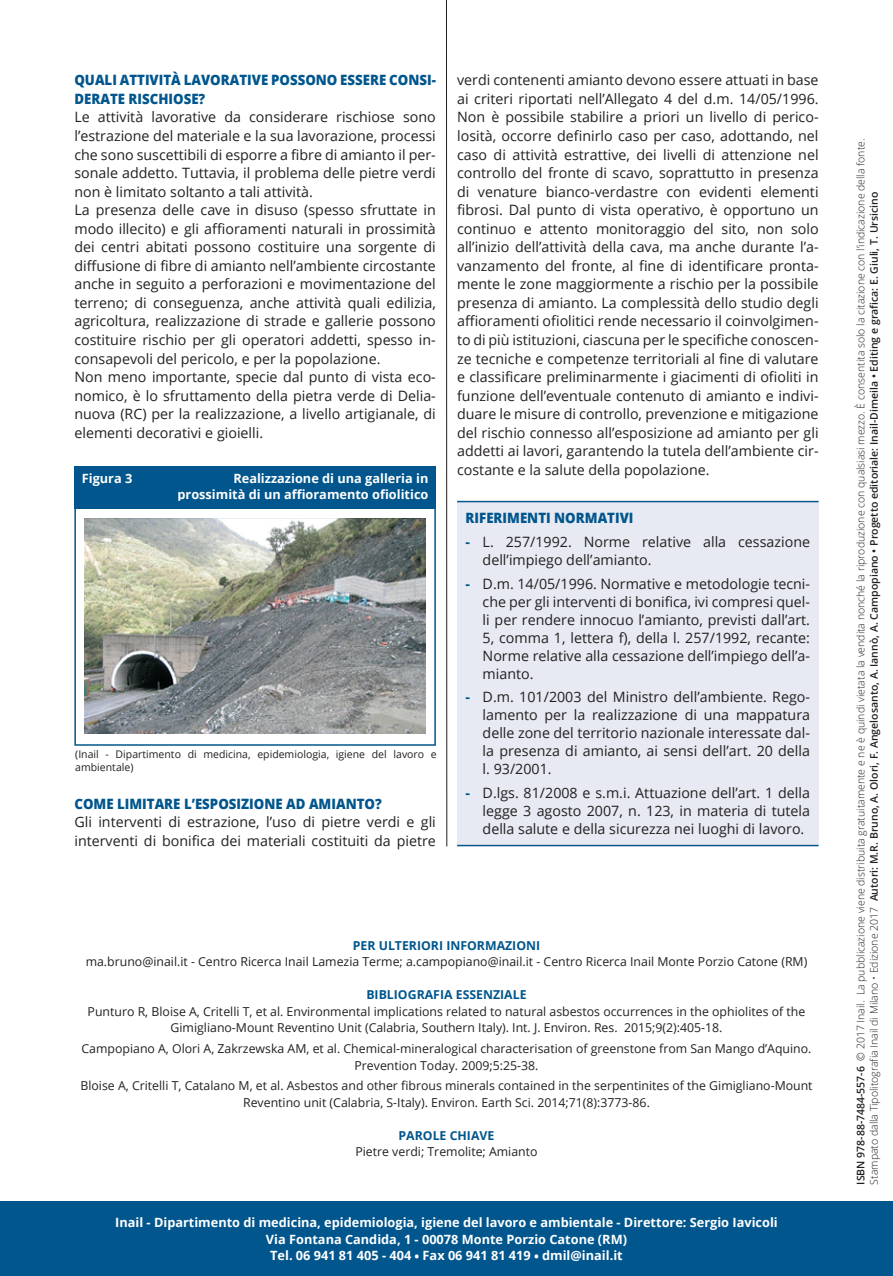
<style>
.page{position:relative;width:893px;height:1276px;background:#fff}
.page>*{position:absolute;margin:0;border:0;box-sizing:border-box;transform-origin:0 0}
.t1{font:14.25px/18.6px "Open Sans";color:#231f20;text-align:justify}
.t2{font:800 14.25px/18.6px "Open Sans";color:#01568d;scale:.93 1}
.t3{font:700 12.75px/16.5px "Open Sans";color:#fff;text-align:center}
.t4{font:12.3px/16.5px "Open Sans";color:#231f20;text-align:center}
.t5{font:700 12.3px "Open Sans";color:#01568d}
.t6{font:300 10.5px/13.5px "Open Sans";color:#231f20}
.t7{font:10.5px/12.8px "Open Sans";color:#231f20}
.s1{font-weight:700;color:#01568d}
.s2{font-weight:600}
</style>
<div class="page">
<div style="left:0;top:1201px;width:893px;height:75px;background:#01568d"></div>
<hr style="left:446px;top:0;width:1px;height:846px;background:#231f20">
<div style="left:457px;top:501px;width:362px;height:345px;background:#e7eaf2"></div>
<hr style="left:457px;top:501px;width:362px;height:1px;background:#01568d">
<hr style="left:457px;top:845px;width:362px;height:1px;background:#01568d">
<div style="left:74px;top:466px;width:362px;height:42px;background:#01568d"></div>
<div style="left:74px;top:501px;width:362px;height:245px;border:2px solid #01568d"></div>
<img style="left:84px;top:518px;width:342px;height:215px">
<p class="t2" style="left:74px;top:70px;width:390px">QUALI ATTIVITÀ LAVORATIVE POSSONO ESSERE CONSI-<br>DERATE RISCHIOSE?</p>
<p class="t1" style="left:74px;top:108px;width:363px;text-align:left">Le attività lavorative da considerare rischiose sono l’estrazione del materiale e la sua lavorazione, processi che sono suscettibili di esporre a fibre di amianto il per&shy;sonale addetto. Tuttavia, il problema delle pietre verdi non è limitato soltanto a tali attività.<br>La presenza delle cave in disuso (spesso sfruttate in modo illecito) e gli affioramenti naturali in prossimità dei centri abitati possono costituire una sorgente di diffusione di fibre di amianto nell’ambiente circostante anche in seguito a perforazioni e movimentazione del terreno; di conseguenza, anche attività quali edilizia, agricoltura, realizzazione di strade e gallerie possono costituire rischio per gli operatori addetti, spesso in&shy;consapevoli del pericolo, e per la popolazione.<br>Non meno importante, specie dal punto di vista eco&shy;nomico, è lo sfruttamento della pietra verde di Delia&shy;nuova (RC) per la realizzazione, a livello artigianale, di elementi decorativi e gioielli.</p>
<p class="t3" style="left:82px;top:470px;width:52px">Figura 3</p>
<p class="t3" style="left:178px;top:470px;width:252px;line-height:15.8px;text-align:right">Realizzazione di una galleria in prossimità di un affioramento ofiolitico</p>
<p class="t7" style="left:75px;top:747px;width:363px">(Inail - Dipartimento di medicina, epidemiologia, igiene del lavoro e ambientale)</p>
<p class="t2" style="left:74px;top:794px;width:332px">COME LIMITARE L’ESPOSIZIONE AD AMIANTO?</p>
<p class="t1" style="left:74px;top:812px;width:363px">Gli interventi di estrazione, l’uso di pietre verdi e gli interventi di bonifica dei materiali costituiti da pietre</p>
<p class="t1" style="left:457px;top:70px;width:363px">verdi contenenti amianto devono essere attuati in base ai criteri riportati nell’Allegato 4 del d.m. 14/05/1996.<br>Non è possibile stabilire a priori un livello di perico&shy;losità, occorre definirlo caso per caso, adottando, nel caso di attività estrattive, dei livelli di attenzione nel controllo del fronte di scavo, soprattutto in presenza di venature bianco-verdastre con evidenti elementi fibrosi. Dal punto di vista operativo, è opportuno un continuo e attento monitoraggio del sito, non solo all’inizio dell’attività della cava, ma anche durante l’a&shy;vanzamento del fronte, al fine di identificare pronta&shy;mente le zone maggiormente a rischio per la possibile presenza di amianto. La complessità dello studio degli affioramenti ofiolitici rende necessario il coinvolgimen&shy;to di più istituzioni, ciascuna per le specifiche conoscen&shy;ze tecniche e competenze territoriali al fine di valutare e classificare preliminarmente i giacimenti di ofioliti in funzione dell’eventuale contenuto di amianto e indivi&shy;duare le misure di controllo, prevenzione e mitigazione del rischio connesso all’esposizione ad amianto per gli addetti ai lavori, garantendo la tutela dell’ambiente cir&shy;costante e la salute della popolazione.</p>
<p class="t2" style="left:466px;top:508px;width:182px">RIFERIMENTI NORMATIVI</p>
<p class="t1" style="left:483px;top:532px;width:329px;line-height:18px;text-indent:-17px"><span class="s1">-</span> L. 257/1992. Norme relative alla cessazione dell’impiego dell’amianto.</p>
<p class="t1" style="left:483px;top:574px;width:329px;line-height:18px;text-indent:-17px"><span class="s1">-</span> D.m. 14/05/1996. Normative e metodologie tecni&shy;che per gli interventi di bonifica, ivi compresi quel&shy;li per rendere innocuo l’amianto, previsti dall’art.<br>5, comma 1, lettera f), della l. 257/1992, recante:<br>Norme relative alla cessazione dell’impiego dell’a&shy;mianto.</p>
<p class="t1" style="left:483px;top:688px;width:329px;line-height:18px;text-indent:-17px"><span class="s1">-</span> D.m. 101/2003 del Ministro dell’ambiente. Rego&shy;lamento per la realizzazione di una mappatura delle zone del territorio nazionale interessate dal&shy;la presenza di amianto, ai sensi dell’art. 20 della l. 93/2001.</p>
<p class="t1" style="left:483px;top:783px;width:329px;line-height:18px;text-indent:-17px"><span class="s1">-</span> D.lgs. 81/2008 e s.m.i. Attuazione dell’art. 1 della legge 3 agosto 2007, n. 123, in materia di tutela della salute e della sicurezza nei luoghi di lavoro.</p>
<p class="t5" style="left:353px;top:936px;width:189px">PER ULTERIORI INFORMAZIONI</p>
<p class="t4" style="left:86px;top:953px;width:723px">ma.bruno@inail.it - Centro Ricerca Inail Lamezia Terme; a.campopiano@inail.it - Centro Ricerca Inail Monte Porzio Catone (RM)</p>
<p class="t5" style="left:366px;top:986px;width:162px">BIBLIOGRAFIA ESSENZIALE</p>
<p class="t4" style="left:88px;top:1002px;width:719px">Punturo R, Bloise A, Critelli T, et al. Environmental implications related to natural asbestos occurrences in the ophiolites of the<br>Gimigliano-Mount Reventino Unit (Calabria, Southern Italy). Int. J. Environ. Res. 2015;9(2):405-18.</p>
<p class="t4" style="left:81px;top:1040px;width:732px">Campopiano A, Olori A, Zakrzewska AM, et al. Chemical-mineralogical characterisation of greenstone from San Mango d’Aquino.<br>Prevention Today. 2009;5:25-38.</p>
<p class="t4" style="left:80px;top:1077px;width:734px">Bloise A, Critelli T, Catalano M, et al. Asbestos and other fibrous minerals contained in the serpentinites of the Gimigliano-Mount<br>Reventino unit (Calabria, S-Italy). Environ. Earth Sci. 2014;71(8):3773-86.</p>
<p class="t5" style="left:399px;top:1126px;width:97px">PAROLE CHIAVE</p>
<p class="t4" style="left:355px;top:1143px;width:184px">Pietre verdi; Tremolite; Amianto</p>
<p class="t3" style="left:115px;top:1214px;width:664px">Inail - Dipartimento di medicina, epidemiologia, igiene del lavoro e ambientale - Direttore: Sergio Iavicoli<br>Via Fontana Candida, 1 - 00078 Monte Porzio Catone (RM)<br>Tel. 06 941 81 405 - 404 • Fax 06 941 81 419 • dmil@inail.it</p>
<p class="t6" style="left:853px;top:1184px;width:1047px;rotate:-90deg"><span class="s2">ISBN 978-88-7484-557-6</span> © 2017 Inail. La pubblicazione viene distribuita gratuitamente e ne è quindi vietata la vendita nonché la riproduzione con qualsiasi mezzo. È consentita solo la citazione con l’indicazione della fonte.<br>Stampato dalla Tipolitografia Inail di Milano • Edizione 2017 <span class="s2">Autori: M.R. Bruno, A. Olori, F. Angelosanto, A. Iannò, A. Campopiano • Progetto editoriale: Inail-Dimeila • Editing e grafica: E. Giuli, T. Ursicino</span></p>
</div>
